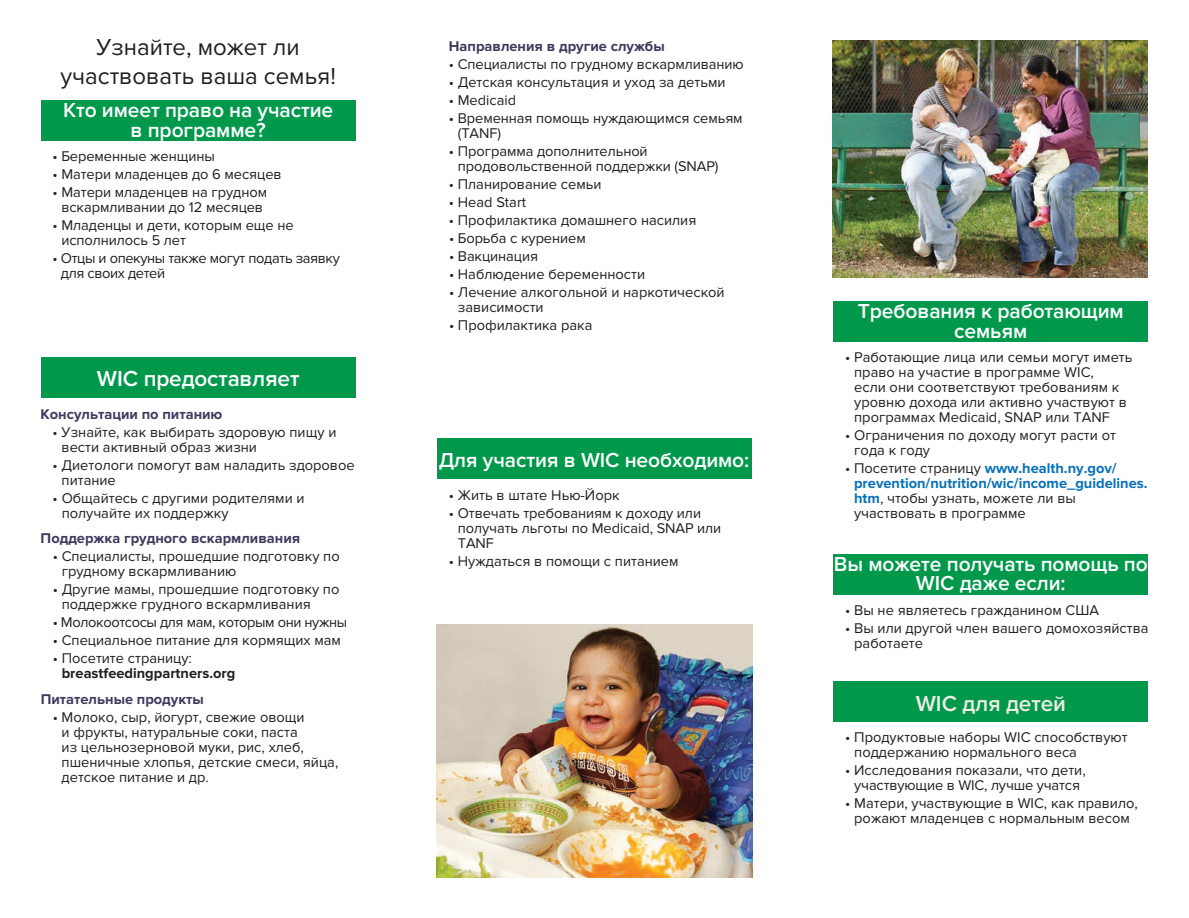
<style>
.page{position:relative;width:1189px;height:918px;background:#fff}
.page>*{position:absolute;margin:0;border:0;box-sizing:border-box;transform-origin:0 0}
.t1{font:24px/28.8px "Proxima Nova";color:#231f20;text-align:center}
.t2{font:600 22.5px "Proxima Nova";letter-spacing:-.005em;color:#fff}
.t3{font:600 22.5px "Proxima Nova";letter-spacing:-.005em;color:#efede3}
.t4{font:600 21px/19.5px "Proxima Nova";letter-spacing:-.005em;color:#fff;text-align:center}
.t5{font:14.7px/15px "Proxima Nova";color:#231f20}
.t6{font:700 14.7px/15px "Proxima Nova";color:#0770ba}
.t7{font:700 14.7px "Proxima Nova";color:#3f395f}
.t8{font:14.7px/15px "Proxima Nova";letter-spacing:-.025em;color:#231f20}
.t9{font:700 14.7px "Proxima Nova";color:#231f20}
.s1{font-weight:400;color:#231f20}
</style>
<div class="page">
<div style="left:41px;top:101px;width:315px;height:40px;background:#00994c"></div>
<div style="left:833px;top:302px;width:314px;height:40px;background:#00994c"></div>
<div style="left:833px;top:554px;width:314px;height:40px;background:#00994c"></div>
<div style="left:833px;top:682px;width:314px;height:40px;background:#00994c"></div>
<div style="left:437px;top:439px;width:314px;height:40px;background:#00994c"></div>
<div style="left:41px;top:357px;width:315px;height:40px;background:#00994c"></div>
<img style="left:437px;top:624px;width:315px;height:254px">
<img style="left:832px;top:40px;width:315px;height:238px">
<h1 class="t1" style="left:60px;top:33px;width:277px">Узнайте, может ли участвовать ваша семья!</h1>
<p class="t7" style="left:449px;top:37px;width:217px">Направления в другие службы</p>
<p class="t5" style="left:449px;top:56px;width:296px">• Специалисты по грудному вскармливанию</p>
<p class="t5" style="left:449px;top:74px;width:278px">• Детская консультация и уход за детьми</p>
<p class="t5" style="left:449px;top:92px;width:69px">• Medicaid</p>
<p class="t5" style="left:457px;top:110px;width:286px;text-indent:-9px">• Временная помощь нуждающимся семьям (TANF)</p>
<p class="t5" style="left:457px;top:143px;width:262px;text-indent:-9px">• Программа дополнительной продовольственной поддержки (SNAP)</p>
<p class="t5" style="left:449px;top:176px;width:154px">• Планирование семьи</p>
<p class="t5" style="left:449px;top:194px;width:79px">• Head Start</p>
<p class="t5" style="left:449px;top:212px;width:249px">• Профилактика домашнего насилия</p>
<p class="t5" style="left:449px;top:230px;width:138px">• Борьба с курением</p>
<p class="t5" style="left:449px;top:248px;width:90px">• Вакцинация</p>
<p class="t5" style="left:449px;top:266px;width:197px">• Наблюдение беременности</p>
<p class="t5" style="left:458px;top:284px;width:268px;text-indent:-9px">• Лечение алкогольной и наркотической зависимости</p>
<p class="t5" style="left:449px;top:317px;width:145px">• Профилактика рака</p>
<h3 class="t4" style="left:63px;top:101px;width:271px">Кто имеет право на участие в программе?</h3>
<p class="t5" style="left:53px;top:149px;width:164px">• Беременные женщины</p>
<p class="t5" style="left:53px;top:167px;width:230px">• Матери младенцев до 6 месяцев</p>
<p class="t5" style="left:53px;top:185px;width:216px;text-align:center">• Матери младенцев на грудном вскармливании до 12 месяцев</p>
<p class="t5" style="left:61px;top:218px;width:233px;text-indent:-9px">• Младенцы и дети, которым еще не исполнилось 5 лет</p>
<p class="t8" style="left:61px;top:251px;width:280px;text-indent:-8px">• Отцы и опекуны также могут подать заявку для своих детей</p>
<h2 class="t2" style="left:97px;top:366px;width:204px">WIC предоставляет</h2>
<p class="t7" style="left:41px;top:405px;width:183px">Консультации по питанию</p>
<p class="t5" style="left:62px;top:424px;width:276px;text-indent:-9px">• Узнайте, как выбирать здоровую пищу и вести активный образ жизни</p>
<p class="t5" style="left:62px;top:457px;width:294px;text-indent:-9px">• Диетологи помогут вам наладить здоровое питание</p>
<p class="t5" style="left:62px;top:490px;width:244px;text-indent:-9px">• Общайтесь с другими родителями и получайте их поддержку</p>
<p class="t7" style="left:41px;top:530px;width:261px">Поддержка грудного вскармливания</p>
<p class="t5" style="left:62px;top:549px;width:279px;text-indent:-9px">• Специалисты, прошедшие подготовку по грудному вскармливанию</p>
<p class="t5" style="left:62px;top:582px;width:279px;text-indent:-9px">• Другие мамы, прошедшие подготовку по поддержке грудного вскармливания</p>
<p class="t8" style="left:53px;top:615px;width:296px">• Молокоотсосы для мам, которым они нужны</p>
<p class="t5" style="left:53px;top:633px;width:290px">• Специальное питание для кормящих мам</p>
<p class="t5" style="left:53px;top:651px;width:141px">• Посетите страницу:</p>
<p class="t9" style="left:62px;top:665px;width:175px">breastfeedingpartners.org</p>
<p class="t7" style="left:41px;top:690px;width:165px">Питательные продукты</p>
<p class="t5" style="left:62px;top:710px;width:278px;text-indent:-9px">• Молоко, сыр, йогурт, свежие овощи<br>и фрукты, натуральные соки, паста<br>из цельнозерновой муки, рис, хлеб, пшеничные хлопья, детские смеси, яйца, детское питание и др.</p>
<h3 class="t4" style="left:438px;top:451px;width:312px">Для участия в WIC необходимо:</h3>
<p class="t5" style="left:449px;top:488px;width:172px">• Жить в штате Нью-Йорк</p>
<p class="t5" style="left:457px;top:506px;width:265px;text-indent:-9px">• Отвечать требованиям к доходу или получать льготы по Medicaid, SNAP или<br>TANF</p>
<p class="t5" style="left:449px;top:554px;width:231px">• Нуждаться в помощи с питанием</p>
<h3 class="t4" style="left:857px;top:302px;width:267px">Требования к работающим семьям</h3>
<p class="t5" style="left:854px;top:350px;width:280px;text-indent:-9px">• Работающие лица или семьи могут иметь право на участие в программе WIC,<br>если они соответствуют требованиям к уровню дохода или активно участвуют в программах Medicaid, SNAP или TANF</p>
<p class="t5" style="left:854px;top:428px;width:263px;text-indent:-9px">• Ограничения по доходу могут расти от года к году</p>
<p class="t6" style="left:853px;top:461px;width:295px;text-indent:-9px"><span class="s1">• Посетите страницу</span> www.health.ny.gov/ prevention/nutrition/wic/income_guidelines. htm<span class="s1">, чтобы узнать, можете ли вы участвовать в программе</span></p>
<h3 class="t4" style="left:833px;top:554px;width:315px">Вы можете получать помощь по<br>WIC даже если:</h3>
<p class="t5" style="left:845px;top:603px;width:255px">• Вы не являетесь гражданином США</p>
<p class="t5" style="left:854px;top:621px;width:295px;text-indent:-9px">• Вы или другой член вашего домохозяйства работаете</p>
<h2 class="t3" style="left:915px;top:690px;width:152px">WIC для детей</h2>
<p class="t5" style="left:854px;top:730px;width:275px;text-indent:-9px">• Продуктовые наборы WIC способствуют поддержанию нормального веса</p>
<p class="t5" style="left:845px;top:763px;width:242px;text-align:center">• Исследования показали, что дети, участвующие в WIC, лучше учатся</p>
<p class="t5" style="left:845px;top:796px;width:294px;text-align:center">• Матери, участвующие в WIC, как правило, рожают младенцев с нормальным весом</p>
</div>
